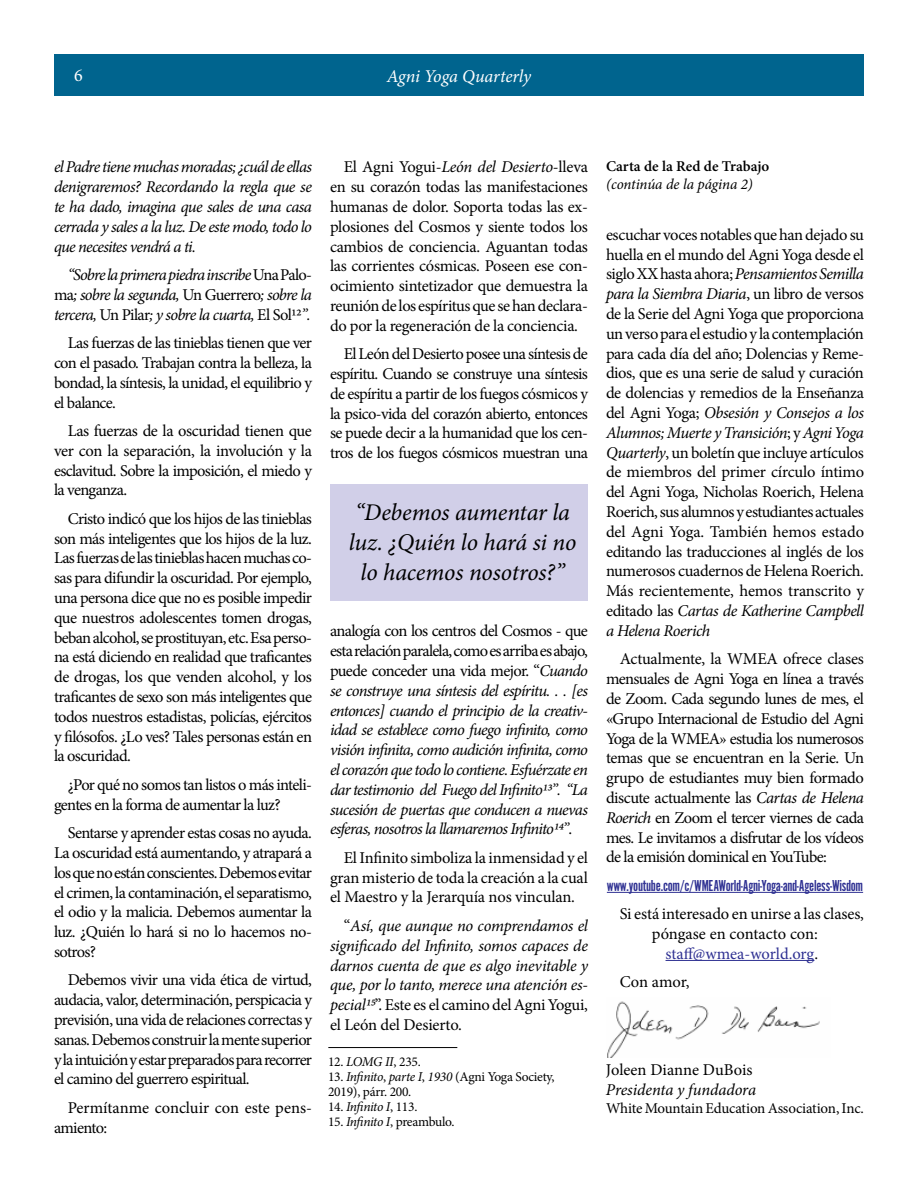
<style>
.page{position:relative;width:918px;height:1188px;background:#fff}
.page>*{position:absolute;margin:0;border:0;box-sizing:border-box;transform-origin:0 0}
.t1{font:italic 24px/30px "Minion Pro";letter-spacing:-.005em;color:#000;text-align:center}
.t2{font:italic 18px "Minion Pro";letter-spacing:-.005em;color:#fff}
.t3{font:18px "Minion Pro";color:#fff}
.t4{font:16.5px/19.8px "Minion Pro";letter-spacing:-.035em;color:#000;text-align:justify}
.t5{font:italic 16.5px/19.8px "Minion Pro";letter-spacing:-.045em;color:#000;text-align:justify}
.t6{font:16.5px/19.8px "Minion Pro";letter-spacing:-.005em;color:#000}
.t7{font:16.5px "Alternate Got No 1 D";letter-spacing:-.02em;color:#2e3092}
.t8{font:16.5px "Minion Pro";color:#000}
.t9{font:16.5px "Minion Pro";letter-spacing:-.005em;color:#2e3092}
.t10{font:italic 16.5px "Minion Pro";letter-spacing:-.005em;color:#000}
.t11{font:15px "Minion Pro";letter-spacing:-.015em;color:#000}
.t12{font:600 15px "Minion Pro";letter-spacing:.005em;color:#000}
.t13{font:italic 15px "Minion Pro";letter-spacing:-.01em;color:#000}
.t14{font:13.5px/15px "Minion Pro";letter-spacing:-.02em;color:#000}
.t15{font:italic 13.5px "Minion Pro";letter-spacing:-.035em;color:#000}
.s1{font-style:normal}
.s2{font-style:italic}
.s3{color:#000}
</style>
<div class="page">
<div style="left:54px;top:54px;width:810px;height:41px;background:#00648e"></div>
<hr style="left:328px;top:1047px;width:129px;height:1px;background:#000">
<hr style="left:607px;top:892px;width:256px;height:1px;background:#2e3092">
<hr style="left:666px;top:960px;width:148px;height:1px;background:#2e3092">
<img style="left:607px;top:1001px;width:213px;height:56px">
<div style="left:331px;top:484px;width:257px;height:116px;background:#d1cfe8"></div>
<p class="t3" style="left:74px;top:63px;width:10px">6</p>
<p class="t2" style="left:387px;top:64px;width:146px">Agni Yoga Quarterly</p>
<p class="t5" style="left:54px;top:157px;width:260px">el Padre tiene muchas moradas; ¿cuál de ellas denigraremos? Recordando la regla que se te ha dado, imagina que sales de una casa cerrada y sales a la luz. De este modo, todo lo que necesites vendrá a ti.</p>
<p class="t5" style="left:54px;top:265px;width:260px;text-indent:14px">“Sobre la primera piedra inscribe <span class="s1">Una Palo&shy;ma</span>; sobre la segunda, <span class="s1">Un Guerrero</span>; sobre la tercera, <span class="s1">Un Pilar</span>; y sobre la cuarta, <span class="s1">El Sol12</span>”.</p>
<p class="t4" style="left:54px;top:333px;width:260px;text-indent:14px">Las fuerzas de las tinieblas tienen que ver con el pasado. Trabajan contra la belleza, la bondad, la síntesis, la unidad, el equilibrio y el balance.</p>
<p class="t4" style="left:54px;top:421px;width:260px;text-indent:14px">Las fuerzas de la oscuridad tienen que ver con la separación, la involución y la esclavitud. Sobre la imposición, el miedo y la venganza.</p>
<p class="t4" style="left:54px;top:509px;width:260px;text-indent:14px">Cristo indicó que los hijos de las tinieblas son más inteligentes que los hijos de la luz.<br>Las fuerzas de las tinieblas hacen muchas co&shy;sas para difundir la oscuridad. Por ejemplo, una persona dice que no es posible impedir que nuestros adolescentes tomen drogas, beban alcohol, se prostituyan, etc. Esa perso&shy;na está diciendo en realidad que traficantes de drogas, los que venden alcohol, y los traficantes de sexo son más inteligentes que todos nuestros estadistas, policías, ejércitos y filósofos. ¿Lo ves? Tales personas están en la oscuridad.</p>
<p class="t4" style="left:54px;top:775px;width:260px;text-indent:14px">¿Por qué no somos tan listos o más inteli&shy;gentes en la forma de aumentar la luz?</p>
<p class="t4" style="left:54px;top:823px;width:260px;text-indent:14px">Sentarse y aprender estas cosas no ayuda.<br>La oscuridad está aumentando, y atrapará a los que no están conscientes. Debemos evitar el crimen, la contaminación, el separatismo, el odio y la malicia. Debemos aumentar la luz. ¿Quién lo hará si no lo hacemos no&shy;sotros?</p>
<p class="t4" style="left:54px;top:970px;width:260px;text-indent:14px">Debemos vivir una vida ética de virtud, audacia, valor, determinación, perspicacia y previsión, una vida de relaciones correctas y sanas. Debemos construir la mente superior y la intuición y estar preparados para recorrer el camino del guerrero espiritual.</p>
<p class="t6" style="left:54px;top:1098px;width:259px;text-indent:14px">Permítanme concluir con este pens&shy;amiento:</p>
<p class="t4" style="left:330px;top:157px;width:260px;text-indent:14px">El Agni Yogui-<span class="s2">León del Desierto</span>-lleva en su corazón todas las manifestaciones humanas de dolor. Soporta todas las ex&shy;plosiones del Cosmos y siente todos los cambios de conciencia. Aguantan todas las corrientes cósmicas. Poseen ese con&shy;ocimiento sintetizador que demuestra la reunión de los espíritus que se han declara&shy;do por la regeneración de la conciencia.</p>
<p class="t4" style="left:330px;top:344px;width:260px;text-indent:14px">El León del Desierto posee una síntesis de espíritu. Cuando se construye una síntesis de espíritu a partir de los fuegos cósmicos y la psico-vida del corazón abierto, entonces se puede decir a la humanidad que los cen&shy;tros de los fuegos cósmicos muestran una</p>
<h1 class="t1" style="left:349px;top:498px;width:229px">“Debemos aumentar la luz. ¿Quién lo hará si no lo hacemos nosotros?”</h1>
<p class="t5" style="left:330px;top:621px;width:260px"><span class="s1">analogía con los centros del Cosmos - que esta relación paralela, como es arriba es abajo, puede conceder una vida mejor. “</span>Cuando se construye una síntesis del espíritu. . . [es entonces] cuando el principio de la creativ&shy;idad se establece como fuego infinito, como visión infinita, como audición infinita, como el corazón que todo lo contiene. Esfuérzate en dar testimonio del Fuego del Infinito13”. “La sucesión de puertas que conducen a nuevas esferas, nosotros la llamaremos Infinito14”<span class="s1">.</span></p>
<p class="t4" style="left:330px;top:848px;width:260px;text-indent:14px">El Infinito simboliza la inmensidad y el gran misterio de toda la creación a la cual el Maestro y la Jerarquía nos vinculan.</p>
<p class="t5" style="left:330px;top:916px;width:260px;text-indent:14px"><span class="s1">“</span>Así, que aunque no comprendamos el significado del Infinito, somos capaces de darnos cuenta de que es algo inevitable y que, por lo tanto, merece una atención es&shy;pecial15<span class="s1">”. Este es el camino del Agni Yogui, el León del Desierto.</span></p>
<p class="t14" style="left:328px;top:1054px;width:94px">12. <span class="s2">LOMG II</span>, 235.</p>
<p class="t14" style="left:328px;top:1069px;width:228px">13. <span class="s2">Infinito</span>, <span class="s2">parte I</span>, <span class="s2">1930</span> (Agni Yoga Society,<br>2019), párr. 200.</p>
<p class="t15" style="left:328px;top:1098px;width:91px"><span class="s1">14.</span> Infinito I<span class="s1">, 113.</span></p>
<p class="t14" style="left:328px;top:1114px;width:128px">15. <span class="s2">Infinito I</span>, preambulo.</p>
<p class="t12" style="left:606px;top:156px;width:165px">Carta de la Red de Trabajo</p>
<p class="t13" style="left:606px;top:174px;width:148px">(continúa de la página 2)</p>
<p class="t4" style="left:606px;top:225px;width:260px">escuchar voces notables que han dejado su huella en el mundo del Agni Yoga desde el siglo XX hasta ahora; <span class="s2">Pensamientos Semilla para la Siembra Diaria</span>, un libro de versos de la Serie del Agni Yoga que proporciona un verso para el estudio y la contemplación para cada día del año; Dolencias y Reme&shy;dios, que es una serie de salud y curación de dolencias y remedios de la Enseñanza del Agni Yoga; <span class="s2">Obsesión y Consejos a los Alumnos; Muerte y Transición</span>; y <span class="s2">Agni Yoga Quarterly</span>, un boletín que incluye artículos de miembros del primer círculo íntimo del Agni Yoga, Nicholas Roerich, Helena Roerich, sus alumnos y estudiantes actuales del Agni Yoga. También hemos estado editando las traducciones al inglés de los numerosos cuadernos de Helena Roerich.<br>Más recientemente, hemos transcrito y editado las <span class="s2">Cartas de Katherine Campbell a Helena Roerich</span></p>
<p class="t4" style="left:606px;top:649px;width:260px;text-indent:14px">Actualmente, la WMEA ofrece clases mensuales de Agni Yoga en línea a través de Zoom. Cada segundo lunes de mes, el «Grupo Internacional de Estudio del Agni Yoga de la WMEA» estudia los numerosos temas que se encuentran en la Serie. Un grupo de estudiantes muy bien formado discute actualmente las <span class="s2">Cartas de Helena Roerich</span> en Zoom el tercer viernes de cada mes. Le invitamos a disfrutar de los vídeos de la emisión dominical en YouTube:</p>
<p class="t7" style="left:607px;top:877px;width:258px">www.youtube.com/c/WMEAWorld-Agni-Yoga-and-Ageless-Wisdom</p>
<p class="t6" style="left:620px;top:904px;width:246px">Si está interesado en unirse a las clases,</p>
<p class="t8" style="left:652px;top:923px;width:168px">póngase en contacto con:</p>
<p class="t9" style="left:666px;top:942px;width:154px">staff@wmea-world.org<span class="s3">.</span></p>
<p class="t4" style="left:620px;top:972px;width:71px">Con amor,</p>
<p class="t8" style="left:606px;top:1059px;width:148px">Joleen Dianne DuBois</p>
<p class="t10" style="left:606px;top:1078px;width:152px">Presidenta y fundadora</p>
<p class="t11" style="left:606px;top:1098px;width:259px">White Mountain Education Association, Inc.</p>
</div>
